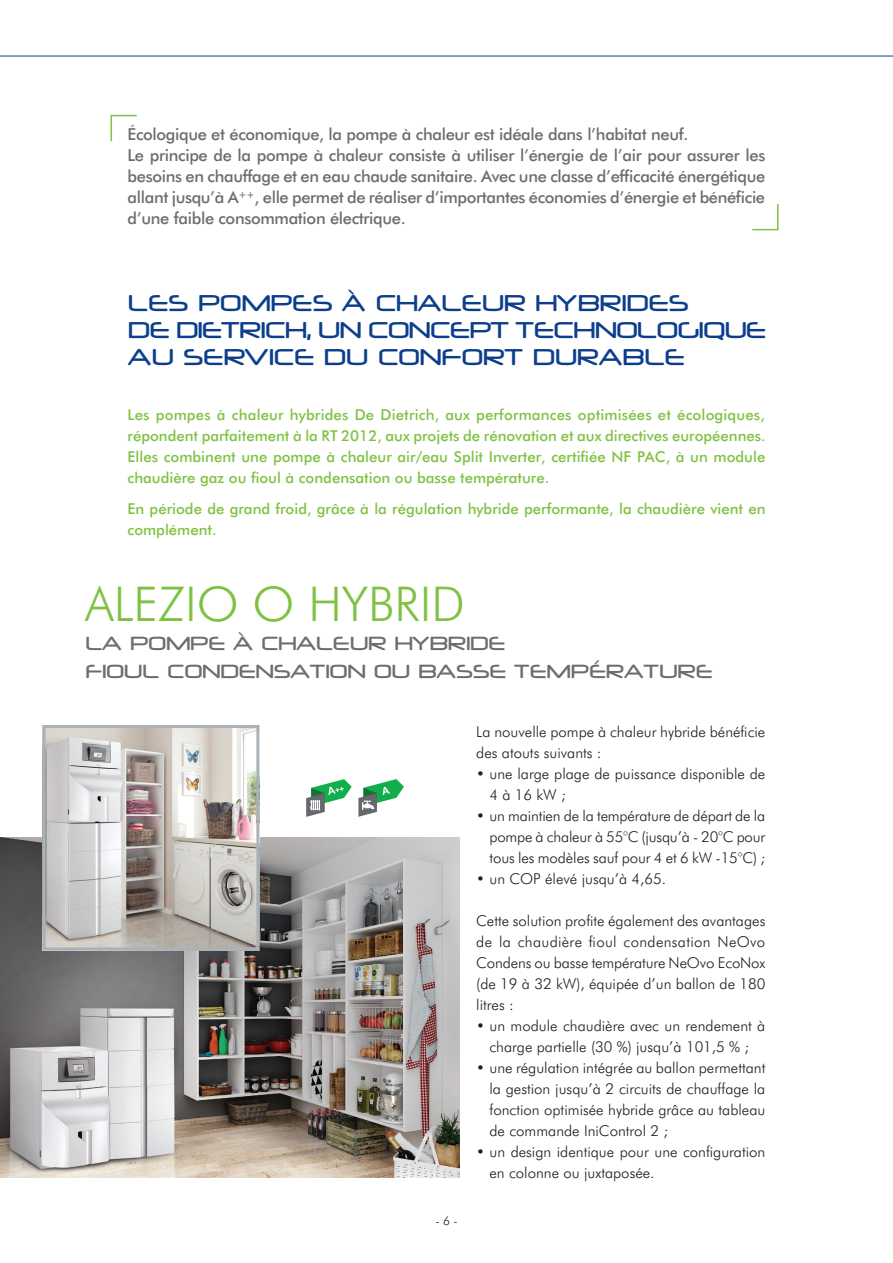
<style>
.page{position:relative;width:893px;height:1263px;background:#fff}
.page>*{position:absolute;margin:0;border:0;box-sizing:border-box;transform-origin:0 0}
.t1{font:300 48px "Futura BT";color:#7fc242}
.t2{font:500 27px "Neuropol";letter-spacing:.01em;color:#0d3e8c}
.t3{font:500 22.5px "Neuropol";letter-spacing:.01em;color:#6c6d70}
.t4{font:500 16.5px/21px "Futura BT";letter-spacing:-.02em;color:#6c6d70}
.t5{font:300 15px/21px "Futura BT";color:#231f20}
.t6{font:500 15px/21px "Futura BT";color:#7fc242;text-align:justify}
.t7{font:300 12px "Futura BT";color:#231f20}
</style>
<div class="page">
<hr style="left:0;top:56px;width:893px;height:1px;background:#0d3e8c">
<svg style="left:110px;top:114px;width:27px;height:28px"></svg>
<svg style="left:752px;top:204px;width:27px;height:27px"></svg>
<img style="left:0;top:838px;width:459px;height:340px">
<img style="left:47px;top:729px;width:208px;height:217px">
<div style="left:43px;top:725px;width:216px;height:225px;border:3px solid #a9b2b9"></div>
<svg style="left:358px;top:779px;width:46px;height:38px"></svg>
<svg style="left:306px;top:779px;width:46px;height:38px"></svg>
<p class="t4" style="left:128px;top:124px;width:639px">Écologique et économique, la pompe à chaleur est idéale dans l’habitat neuf.<br>Le principe de la pompe à chaleur consiste à utiliser l’énergie de l’air pour assurer les besoins en chauffage et en eau chaude sanitaire. Avec une classe d’efficacité énergétique allant jusqu’à A<sup>++</sup>, elle permet de réaliser d’importantes économies d’énergie et bénéficie d’une faible consommation électrique.</p>
<h2 class="t2" style="left:128px;top:289px;width:356px">LES POMPES À CHALEUR</h2>
<h2 class="t2" style="left:535px;top:289px;width:83px">HYBRIDES</h2>
<h2 class="t2" style="left:128px;top:316px;width:65px">DE DIETRIC</h2>
<h2 class="t2" style="left:285px;top:316px;width:104px">H, UN CONCE</h2>
<h2 class="t2" style="left:469px;top:316px;width:67px">PT TEC</h2>
<h2 class="t2" style="left:573px;top:316px;width:103px">HNOLOGIQUE</h2>
<h2 class="t2" style="left:128px;top:343px;width:77px">AU SER</h2>
<h2 class="t2" style="left:245px;top:343px;width:39px">VICE</h2>
<h2 class="t2" style="left:324px;top:343px;width:76px">DU CONFORT</h2>
<h2 class="t2" style="left:532px;top:343px;width:23px">DURA</h2>
<h2 class="t2" style="left:622px;top:343px;width:62px">BLE</h2>
<p class="t6" style="left:128px;top:404px;width:640px">Les pompes à chaleur hybrides De Dietrich, aux performances optimisées et écologiques, répondent parfaitement à la RT 2012, aux projets de rénovation et aux directives européennes.<br>Elles combinent une pompe à chaleur air/eau Split Inverter, certifiée NF PAC, à un module chaudière gaz ou fioul à condensation ou basse température.</p>
<p class="t6" style="left:128px;top:498px;width:639px">En période de grand froid, grâce à la régulation hybride performante, la chaudière vient en complément.</p>
<h1 class="t1" style="left:85px;top:575px;width:381px">ALEZIO O HYBRID</h1>
<h3 class="t3" style="left:85px;top:632px;width:266px">LA POMPE À CHALEUR</h3>
<h3 class="t3" style="left:394px;top:632px;width:69px">HYBRIDE</h3>
<h3 class="t3" style="left:85px;top:660px;width:15px">FIOU</h3>
<h3 class="t3" style="left:142px;top:660px;width:43px">L CONDENSATION</h3>
<h3 class="t3" style="left:373px;top:660px;width:82px">OU BASSE</h3>
<h3 class="t3" style="left:514px;top:660px;width:20px">TEM</h3>
<h3 class="t3" style="left:570px;top:660px;width:37px">PÉRATURE</h3>
<p class="t7" style="left:435px;top:1213px;width:24px">- 6 -</p>
<p class="t5" style="left:476px;top:720px;width:291px">La nouvelle pompe à chaleur hybride bénéficie des atouts suivants :</p>
<p class="t5" style="left:489px;top:762px;width:277px;text-indent:-13px">• une large plage de puissance disponible de<br>4 à 16 kW ;</p>
<p class="t5" style="left:489px;top:804px;width:277px;text-align:justify;text-indent:-13px">• un maintien de la température de départ de la pompe à chaleur à 55°C (jusqu’à - 20°C pour tous les modèles sauf pour 4 et 6 kW -15°C) ;</p>
<p class="t5" style="left:476px;top:867px;width:191px">• un COP élevé jusqu’à 4,65.</p>
<p class="t5" style="left:476px;top:909px;width:291px;text-align:justify">Cette solution profite également des avantages de la chaudière fioul condensation NeOvo Condens ou basse température NeOvo EcoNox (de 19 à 32 kW), équipée d’un ballon de 180 litres :</p>
<p class="t5" style="left:476px;top:1014px;width:291px;text-align:center">• un module chaudière avec un rendement à charge partielle (30 %) jusqu’à 101,5 % ;</p>
<p class="t5" style="left:489px;top:1056px;width:277px;text-align:justify;text-indent:-13px">• une régulation intégrée au ballon permettant la gestion jusqu’à 2 circuits de chauffage la fonction optimisée hybride grâce au tableau de commande I niControl 2 ;</p>
<p class="t5" style="left:489px;top:1140px;width:277px;text-indent:-13px">• un design identique pour une configuration en colonne ou juxtaposée.</p>
</div>
